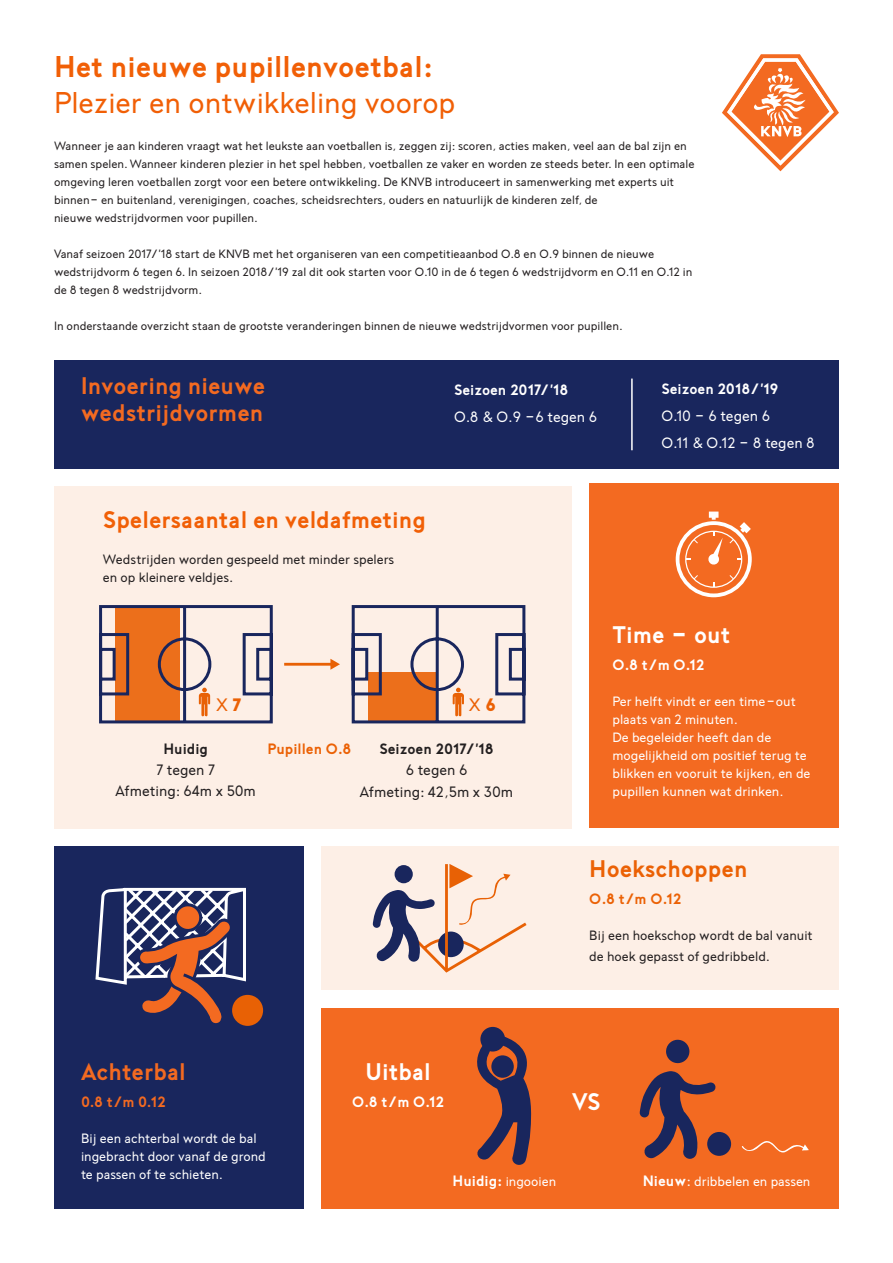
<style>
.page{position:relative;width:893px;height:1263px;background:#fff}
.page>*{position:absolute;margin:0;border:0;box-sizing:border-box;transform-origin:0 0}
.t1{font:30px "Baronvon Wesseling";color:#f15f06}
.t2{font:700 30px "Baronvon Wesseling";color:#f15f06}
.t3{font:700 24px/27px "Baronvon Wesseling";color:#f36a21}
.t4{font:700 24px "Baronvon Wesseling";color:#f15f06}
.t5{font:700 24px "Baronvon Wesseling";color:#fff}
.t6{font:700 24px "Baronvon Wesseling";color:#eb6105}
.t7{font:18px "Baronvon Wesseling";color:#eb6105}
.t8{font:700 15px/27px "Baronvon Wesseling";color:#fff}
.t9{font:15px "Baronvon Wesseling";color:#231f20}
.t10{font:15px/27px "Baronvon Wesseling";color:#fff}
.t11{font:700 15px "Baronvon Wesseling";color:#eb6105}
.t12{font:700 15px "Baronvon Wesseling";color:#231f20}
.t13{font:700 15px "Baronvon Wesseling";color:#f36a21}
.t14{font:13.5px/18px "Baronvon Wesseling";color:#fff}
.t15{font:13.5px/21px "Baronvon Wesseling";color:#231f20}
.t16{font:12px/18px "Baronvon Wesseling";color:#231f20}
.s1{font-weight:400}
.s2{font-weight:900}
.s3{font-weight:700;font-size:15px}
.s4{font-size:15px}
</style>
<div class="page">
<div style="left:54px;top:486px;width:517px;height:342px;background:#fdefe6"></div>
<div style="left:54px;top:360px;width:785px;height:108px;background:#19265d"></div>
<hr style="left:284px;top:663px;width:49px;height:3px;background:#e86105">
<svg style="left:330px;top:659px;width:10px;height:11px"></svg>
<div style="left:322px;top:846px;width:517px;height:144px;background:#fdefe6"></div>
<div style="left:322px;top:1008px;width:517px;height:201px;background:#f36a21"></div>
<div style="left:589px;top:484px;width:250px;height:344px;background:#f36a21"></div>
<div style="left:54px;top:846px;width:250px;height:363px;background:#19265d"></div>
<svg style="left:676px;top:512px;width:76px;height:85px"></svg>
<div style="left:232px;top:995px;width:31px;height:31px;background:#e86105;border-radius:50%"></div>
<svg style="left:95px;top:887px;width:152px;height:139px"></svg>
<svg style="left:640px;top:1071px;width:76px;height:88px"></svg>
<svg style="left:666px;top:1039px;width:24px;height:24px"></svg>
<svg style="left:477px;top:1035px;width:55px;height:130px"></svg>
<div style="left:480px;top:1027px;width:25px;height:24px;background:#19265d;border-radius:50%"></div>
<div style="left:491px;top:1055px;width:23px;height:23px;background:#19265d;border-radius:50%"></div>
<div style="left:707px;top:1132px;width:24px;height:24px;background:#19265d;border-radius:50%"></div>
<svg style="left:741px;top:1141px;width:68px;height:12px"></svg>
<svg style="left:373px;top:864px;width:154px;height:109px"></svg>
<div style="left:395px;top:865px;width:18px;height:18px;background:#19265d;border-radius:50%"></div>
<svg style="left:722px;top:54px;width:117px;height:117px"></svg>
<hr style="left:445px;top:864px;width:3px;height:107px;background:#e86105">
<hr style="left:631px;top:379px;width:2px;height:71px;background:#fff">
<svg style="left:99px;top:605px;width:174px;height:119px"></svg>
<svg style="left:351px;top:605px;width:175px;height:119px"></svg>
<p class="t2" style="left:54px;top:49px;width:381px">Het nieuwe pupillenvoetbal:</p>
<p class="t1" style="left:54px;top:86px;width:403px">Plezier en ontwikkeling voorop</p>
<p class="t16" style="left:54px;top:136px;width:642px">Wanneer je aan kinderen vraagt wat het leukste aan voetballen is, zeggen zij: scoren, acties maken, veel aan de bal zijn en samen spelen. Wanneer kinderen plezier in het spel hebben, voetballen ze vaker en worden ze steeds beter. In een optimale omgeving leren voetballen zorgt voor een betere ontwikkeling. De KNVB introduceert in samenwerking met experts uit binnen- en buitenland, verenigingen, coaches, scheidsrechters, ouders en natuurlijk de kinderen zelf, de<br>nieuwe wedstrijdvormen voor pupillen.</p>
<p class="t16" style="left:54px;top:244px;width:640px">Vanaf seizoen 2017/’18 start de KNVB met het organiseren van een competitieaanbod O.8 en O.9 binnen de nieuwe wedstrijdvorm 6 tegen 6. In seizoen 2018/’19 zal dit ook starten voor O.10 in de 6 tegen 6 wedstrijdvorm en O.11 en O.12 in de 8 tegen 8 wedstrijdvorm.</p>
<p class="t16" style="left:54px;top:316px;width:570px">In onderstaande overzicht staan de grootste veranderingen binnen de nieuwe wedstrijdvormen voor pupillen.</p>
<p class="t3" style="left:81px;top:372px;width:186px">Invoering nieuwe wedstrijdvormen</p>
<p class="t8" style="left:454px;top:376px;width:145px">Seizoen 2017/’18<br><span class="s1">O.8 &amp; O.9 -6 tegen 6</span></p>
<p class="t8" style="left:661px;top:375px;width:119px">Seizoen 2018/’19</p>
<p class="t10" style="left:661px;top:402px;width:155px">O.10 - 6 tegen 6<br>O.11 &amp; O.12 - 8 tegen 8</p>
<p class="t4" style="left:103px;top:506px;width:324px">Spelersaantal en veldafmeting</p>
<p class="t15" style="left:103px;top:550px;width:293px;line-height:18px">Wedstrijden worden gespeeld met minder spelers en op kleinere veldjes.</p>
<p class="t7" style="left:216px;top:695px;width:27px">X <span class="s2">7</span></p>
<p class="t7" style="left:469px;top:695px;width:29px">X <span class="s2">6</span></p>
<p class="t12" style="left:163px;top:741px;width:46px">Huidig</p>
<p class="t9" style="left:157px;top:762px;width:60px">7 tegen 7</p>
<p class="t9" style="left:116px;top:783px;width:142px">Afmeting: 64m x 50m</p>
<p class="t11" style="left:268px;top:740px;width:85px">Pupillen O.8</p>
<p class="t12" style="left:379px;top:741px;width:116px">Seizoen 2017/’18</p>
<p class="t9" style="left:406px;top:762px;width:63px">6 tegen 6</p>
<p class="t9" style="left:360px;top:783px;width:155px">Afmeting: 42,5m x 30m</p>
<p class="t5" style="left:612px;top:621px;width:119px">Time – out</p>
<p class="t8" style="left:612px;top:651px;width:94px">O.8 t/m O.12</p>
<p class="t14" style="left:612px;top:692px;width:200px">Per helft vindt er een time-out plaats van 2 minuten.<br>De begeleider heeft dan de mogelijkheid om positief terug te blikken en vooruit te kijken, en de pupillen kunnen wat drinken.</p>
<p class="t6" style="left:589px;top:855px;width:160px">Hoekschoppen</p>
<p class="t11" style="left:589px;top:890px;width:94px">O.8 t/m O.12</p>
<p class="t15" style="left:589px;top:924px;width:225px">Bij een hoekschop wordt de bal vanuit de hoek gepasst of gedribbeld.</p>
<p class="t3" style="left:81px;top:1059px;width:106px">Achterbal</p>
<p class="t13" style="left:81px;top:1094px;width:86px">0.8 t/m 0.12</p>
<p class="t14" style="left:81px;top:1130px;width:186px">Bij een achterbal wordt de bal ingebracht door vanaf de grond te passen of te schieten.</p>
<p class="t5" style="left:366px;top:1058px;width:67px">Uitbal</p>
<p class="t8" style="left:352px;top:1088px;width:94px">O.8 t/m O.12</p>
<p class="t5" style="left:572px;top:1088px;width:30px">VS</p>
<p class="t14" style="left:453px;top:1172px;width:105px"><span class="s3">Huidig:</span> ingooien</p>
<p class="t14" style="left:643px;top:1172px;width:169px"><span class="s3">Nieuw</span><span class="s4">:</span> dribbelen en passen</p>
</div>
